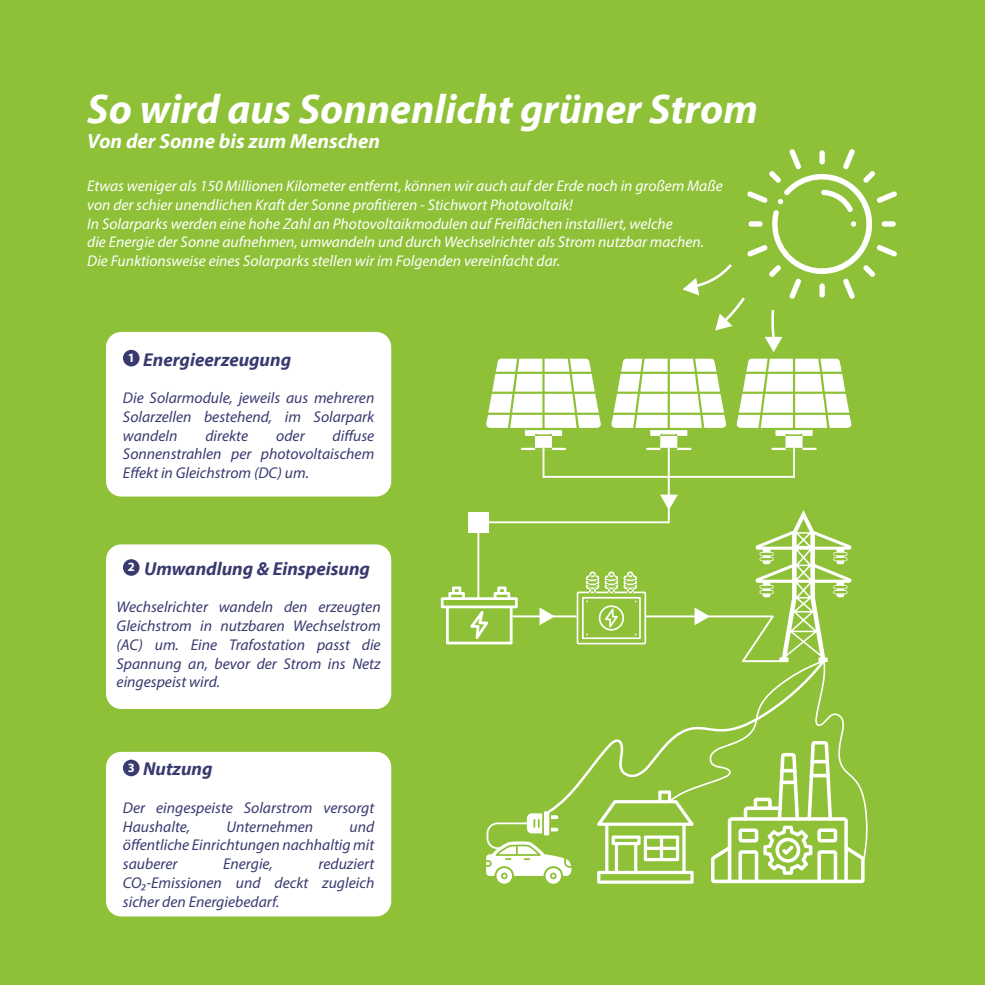
<style>
.page{position:relative;width:985px;height:985px;background:#fff}
.page>*{position:absolute;margin:0;border:0;box-sizing:border-box;transform-origin:0 0}
.t1{font:italic 700 41.56px "Myriad Pro";color:#fff}
.t2{font:italic 700 20.62px "Myriad Pro";color:#fff}
.t3{font:italic 700 18.75px "Myriad Pro";color:#393b70}
.t4{font:italic 15.62px/18.8px "Myriad Pro";color:#393b70;text-align:justify}
.t5{font:italic 15.5px/18.6px "Myriad Pro";color:#fff}
.t6{font:700 12.75px "Myriad Pro";color:#fff}
</style>
<div class="page">
<div style="left:0;top:0;width:984px;height:984px;background:#8ec137"></div>
<svg style="left:486px;top:358px;width:115px;height:92px"></svg>
<svg style="left:611px;top:358px;width:115px;height:92px"></svg>
<svg style="left:736px;top:358px;width:115px;height:92px"></svg>
<hr style="left:542px;top:446px;width:2px;height:32px;background:#fff">
<hr style="left:667px;top:446px;width:2px;height:77px;background:#fff">
<hr style="left:793px;top:446px;width:1px;height:32px;background:#fff">
<hr style="left:543px;top:476px;width:250px;height:1px;background:#fff">
<svg style="left:441px;top:494px;width:426px;height:389px"></svg>
<svg style="left:682px;top:149px;width:215px;height:203px"></svg>
<div style="left:106px;top:331px;width:286px;height:166px;background:#fff"></div>
<div style="left:106px;top:544px;width:286px;height:165px;background:#fff"></div>
<div style="left:106px;top:751px;width:286px;height:166px;background:#fff"></div>
<div style="left:123px;top:350px;width:16px;height:16px;background:#393b70;border-radius:50%"></div>
<div style="left:123px;top:559px;width:16px;height:16px;background:#393b70;border-radius:50%"></div>
<div style="left:123px;top:759px;width:16px;height:17px;background:#393b70;border-radius:50%"></div>
<h1 class="t1" style="left:87px;top:82px;width:672px">So wird aus Sonnenlicht grüner Strom</h1>
<h2 class="t2" style="left:87px;top:127px;width:294px">Von der Sonne bis zum Menschen</h2>
<p class="t5" style="left:87px;top:177px;width:637px">Etwas weniger als 150 Millionen Kilometer entfernt, können wir auch auf der Erde noch in großem Maße von der schier unendlichen Kraft der Sonne profitieren - Stichwort Photovoltaik!<br>In Solarparks werden eine hohe Zahl an Photovoltaikmodulen auf Freiflächen installiert, welche<br>die Energie der Sonne aufnehmen, umwandeln und durch Wechselrichter als Strom nutzbar machen.<br>Die Funktionsweise eines Solarparks stellen wir im Folgenden vereinfacht dar.</p>
<p class="t3" style="left:143px;top:347px;width:150px">Energieerzeugung</p>
<p class="t4" style="left:123px;top:388px;width:253px">Die Solarmodule, jeweils aus mehreren Solarzellen bestehend, im Solarpark wandeln</p>
<p class="t6" style="left:128px;top:349px;width:9px">1</p>
<p class="t4" style="left:123px;top:425px;width:253px;text-indent:210px">diffuse Sonnenstrahlen per photovoltaischem Effekt in Gleichstrom (DC) um.</p>
<p class="t4" style="left:205px;top:425px;width:44px">direkte</p>
<p class="t4" style="left:276px;top:425px;width:30px">oder</p>
<p class="t3" style="left:144px;top:556px;width:227px">Umwandlung &amp; Einspeisung</p>
<p class="t4" style="left:117px;top:597px;width:265px">Wechselrichter wandeln den erzeugten Gleichstrom in nutzbaren Wechselstrom (AC) um. Eine Trafostation passt die Spannung an, bevor der Strom ins Netz eingespeist wird.</p>
<p class="t6" style="left:128px;top:558px;width:9px">2</p>
<p class="t3" style="left:143px;top:756px;width:71px">Nutzung</p>
<p class="t4" style="left:123px;top:798px;width:253px">Der eingespeiste Solarstrom versorgt<br>Haushalte,</p>
<p class="t6" style="left:128px;top:759px;width:9px">3</p>
<p class="t4" style="left:123px;top:816px;width:253px;text-indent:226px">und öffentliche Einrichtungen nachhaltig mit sauberer</p>
<p class="t4" style="left:226px;top:816px;width:88px">Unternehmen</p>
<p class="t4" style="left:123px;top:854px;width:253px;text-indent:195px">reduziert CO₂-Emissionen und deckt zugleich sicher den Energiebedarf.</p>
<p class="t4" style="left:223px;top:854px;width:51px">Energie,</p>
</div>
